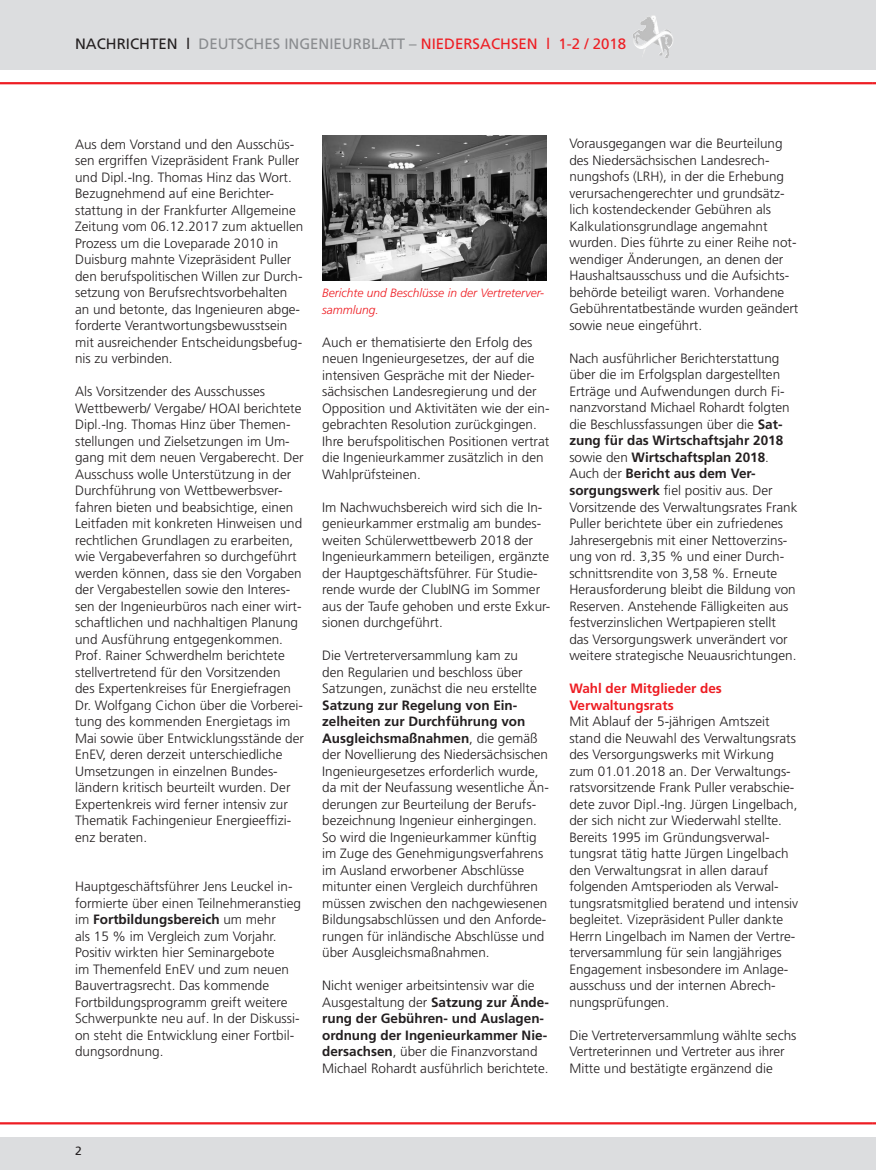
<style>
.page{position:relative;width:876px;height:1170px;background:#fff}
.page>*{position:absolute;margin:0;border:0;box-sizing:border-box;transform-origin:0 0}
.t1{font:15px "Frutiger";color:#8a8c8f}
.t2{font:300 13.5px/16.5px "Frutiger";color:#231f20}
.t3{font:700 13.5px/16.5px "Frutiger";color:#ee1d23}
.t4{font:italic 300 12px/16.5px "Frutiger";color:#ee1d23}
.t5{font:12px "Frutiger";color:#231f20}
.s1{color:#231f20}
.s2{color:#ee1d23}
.s3{font-weight:700}
</style>
<div class="page">
<div style="left:0;top:1136px;width:872px;height:34px;background:#dcdddf"></div>
<div style="left:0;top:0;width:872px;height:70px;background:#dcdddf"></div>
<img style="left:635px;top:15px;width:18px;height:18px">
<hr style="left:0;top:82px;width:872px;height:2px;background:#ee1d23">
<hr style="left:0;top:1122px;width:872px;height:2px;background:#ee1d23">
<hr style="left:872px;top:1136px;width:3px;height:34px;background:#dcdddf">
<hr style="left:872px;top:0;width:3px;height:70px;background:#dcdddf">
<img style="left:322px;top:135px;width:224px;height:145px">
<p class="t1" style="left:75px;top:35px;width:552px"><span class="s1">NACHRICHTEN l</span> DEUTSCHES INGENIEURBLATT – <span class="s2">NIEDERSACHSEN l 1-2 / 2018</span></p>
<p class="t2" style="left:75px;top:136px;width:230px">Aus dem Vorstand und den Ausschüs&shy;sen ergriffen Vizepräsident Frank Puller und Dipl.-Ing. Thomas Hinz das Wort.<br>Bezugnehmend auf eine Berichter&shy;stattung in der Frankfurter Allgemeine Zeitung vom 06.12.2017 zum aktuellen Prozess um die Loveparade 2010 in Duisburg mahnte Vizepräsident Puller den berufspolitischen Willen zur Durch&shy;setzung von Berufsrechtsvorbehalten an und betonte, das Ingenieuren abge&shy;forderte Verantwortungsbewusstsein mit ausreichender Entscheidungsbefug&shy;nis zu verbinden.</p>
<p class="t2" style="left:75px;top:383px;width:230px">Als Vorsitzender des Ausschusses Wettbewerb/ Vergabe/ HOAI berichtete Dipl.-Ing. Thomas Hinz über Themen&shy;stellungen und Zielsetzungen im Um&shy;gang mit dem neuen Vergaberecht. Der Ausschuss wolle Unterstützung in der Durchführung von Wettbewerbsver&shy;fahren bieten und beabsichtige, einen Leitfaden mit konkreten Hinweisen und rechtlichen Grundlagen zu erarbeiten, wie Vergabeverfahren so durchgeführt werden können, dass sie den Vorgaben der Vergabestellen sowie den Interes&shy;sen der Ingenieurbüros nach einer wirt&shy;schaftlichen und nachhaltigen Planung und Ausführung entgegenkommen.<br>Prof. Rainer Schwerdhelm berichtete stellvertretend für den Vorsitzenden<br>des Expertenkreises für Energiefragen Dr. Wolfgang Cichon über die Vorberei&shy;tung des kommenden Energietags im Mai sowie über Entwicklungsstände der EnEV, deren derzeit unterschiedliche Umsetzungen in einzelnen Bundes&shy;ländern kritisch beurteilt wurden. Der Expertenkreis wird ferner intensiv zur Thematik Fachingenieur Energieeffizi&shy;enz beraten.</p>
<p class="t2" style="left:75px;top:878px;width:227px">Hauptgeschäftsführer Jens Leuckel in&shy;formierte über einen Teilnehmeranstieg im <span class="s3">Fortbildungsbereich</span> um mehr<br>als 15 % im Vergleich zum Vorjahr.<br>Positiv wirkten hier Seminargebote<br>im Themenfeld EnEV und zum neuen Bauvertragsrecht. Das kommende Fortbildungsprogramm greift weitere Schwerpunkte neu auf. In der Diskussi&shy;on steht die Entwicklung einer Fortbil&shy;dungsordnung.</p>
<p class="t4" style="left:322px;top:285px;width:223px">Berichte und Beschlüsse in der Vertreterver&shy;sammlung.</p>
<p class="t2" style="left:322px;top:334px;width:229px">Auch er thematisierte den Erfolg des neuen Ingenieurgesetzes, der auf die intensiven Gespräche mit der Nieder&shy;sächsischen Landesregierung und der Opposition und Aktivitäten wie der ein&shy;gebrachten Resolution zurückgingen.<br>Ihre berufspolitischen Positionen vertrat die Ingenieurkammer zusätzlich in den Wahlprüfsteinen.</p>
<p class="t2" style="left:322px;top:499px;width:230px">Im Nachwuchsbereich wird sich die In&shy;genieurkammer erstmalig am bundes&shy;weiten Schülerwettbewerb 2018 der Ingenieurkammern beteiligen, ergänzte der Hauptgeschäftsführer. Für Studie&shy;rende wurde der ClubING im Sommer aus der Taufe gehoben und erste Exkur&shy;sionen durchgeführt.</p>
<p class="t2" style="left:322px;top:647px;width:216px">Die Vertreterversammlung kam zu den Regularien und beschloss über<br>Satzungen, zunächst die neu erstellte</p>
<p class="t2" style="left:322px;top:696px;width:228px"><span class="s3">Satzung zur Regelung von Ein&shy;zelheiten zur Durchführung von Ausgleichsmaßnahmen</span>, die gemäß der Novellierung des Niedersächsischen Ingenieurgesetzes erforderlich wurde, da mit der Neufassung wesentliche Än&shy;derungen zur Beurteilung der Berufs&shy;bezeichnung Ingenieur einhergingen.<br>So wird die Ingenieurkammer künftig im Zuge des Genehmigungsverfahrens im Ausland erworbener Abschlüsse mitunter einen Vergleich durchführen müssen zwischen den nachgewiesenen Bildungsabschlüssen und den Anforde&shy;rungen für inländische Abschlüsse und über Ausgleichsmaßnahmen.</p>
<p class="t2" style="left:322px;top:977px;width:228px">Nicht weniger arbeitsintensiv war die Ausgestaltung der <span class="s3">Satzung zur Ände&shy;rung der Gebühren- und Auslagen&shy;ordnung der Ingenieurkammer Nie&shy;dersachsen</span>, über die Finanzvorstand Michael Rohardt ausführlich berichtete.</p>
<p class="t2" style="left:569px;top:135px;width:230px">Vorausgegangen war die Beurteilung des Niedersächsischen Landesrech&shy;nungshofs (LRH), in der die Erhebung verursachengerechter und grundsätz&shy;lich kostendeckender Gebühren als Kalkulationsgrundlage angemahnt wurden. Dies führte zu einer Reihe not&shy;wendiger Änderungen, an denen der Haushaltsausschuss und die Aufsichts&shy;behörde beteiligt waren. Vorhandene Gebührentatbestände wurden geändert sowie neue eingeführt.</p>
<p class="t2" style="left:569px;top:350px;width:230px">Nach ausführlicher Berichterstattung über die im Erfolgsplan dargestellten Erträge und Aufwendungen durch Fi&shy;nanzvorstand Michael Rohardt folgten die Beschlussfassungen über die <span class="s3">Sat&shy;zung für das Wirtschaftsjahr 2018 </span>sowie den <span class="s3">Wirtschaftsplan 2018</span>.<br>Auch der <span class="s3">Bericht aus dem Ver&shy;sorgungswerk</span> fiel positiv aus. Der Vorsitzende des Verwaltungsrates Frank Puller berichtete über ein zufriedenes Jahresergebnis mit einer Nettoverzins&shy;ung von rd. 3,35 % und einer Durch&shy;schnittsrendite von 3,58 %. Erneute Herausforderung bleibt die Bildung von Reserven. Anstehende Fälligkeiten aus festverzinslichen Wertpapieren stellt das Versorgungswerk unverändert vor weitere strategische Neuausrichtungen.</p>
<p class="t3" style="left:569px;top:680px;width:154px">Wahl der Mitglieder des<br>Verwaltungsrats</p>
<p class="t2" style="left:569px;top:713px;width:230px">Mit Ablauf der 5-jährigen Amtszeit stand die Neuwahl des Verwaltungsrats des Versorgungswerks mit Wirkung zum 01.01.2018 an. Der Verwaltungs&shy;ratsvorsitzende Frank Puller verabschie&shy;dete zuvor Dipl.-Ing. Jürgen Lingelbach, der sich nicht zur Wiederwahl stellte.<br>Bereits 1995 im Gründungsverwal&shy;tungsrat tätig hatte Jürgen Lingelbach den Verwaltungsrat in allen darauf folgenden Amtsperioden als Verwal&shy;tungsratsmitglied beratend und intensiv begleitet. Vizepräsident Puller dankte Herrn Lingelbach im Namen der Vertre&shy;terversammlung für sein langjähriges Engagement insbesondere im Anlage&shy;ausschuss und der internen Abrech&shy;nungsprüfungen.</p>
<p class="t2" style="left:569px;top:1026px;width:229px">Die Vertreterversammlung wählte sechs<br>Vertreterinnen und Vertreter aus ihrer<br>Mitte und bestätigte ergänzend die</p>
<p class="t5" style="left:75px;top:1144px;width:8px">2</p>
</div>
